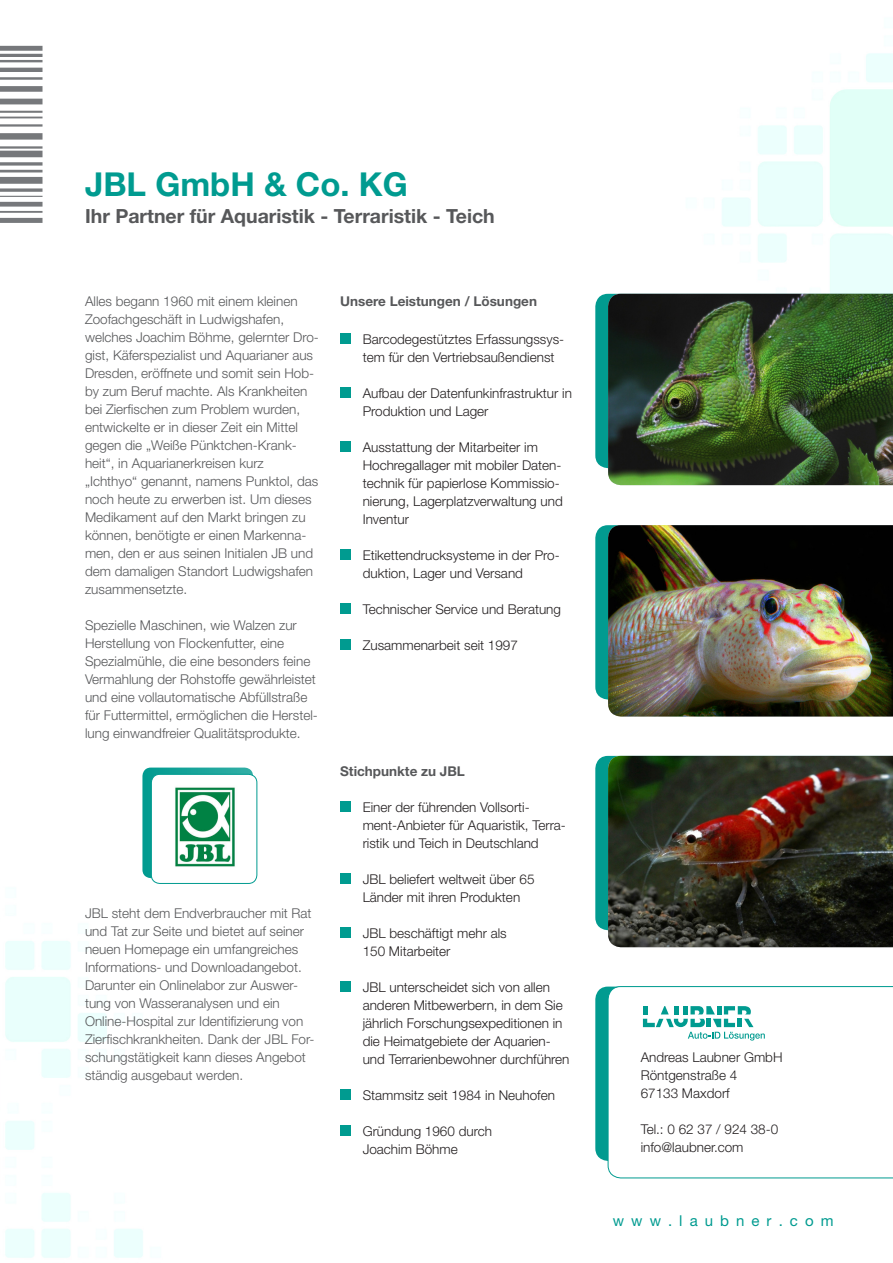
<style>
.page{position:relative;width:893px;height:1263px;background:#fff}
.page>*{position:absolute;margin:0;border:0;box-sizing:border-box;transform-origin:0 0}
.Headlines{font:700 33px "Helvetica Neue";color:#009b90}
.Sublines{font:700 19.5px "Helvetica Neue";color:#57585a}
.t1{font:15px "Helvetica Neue";letter-spacing:.47em;color:#009b90}
.Grundschrift_Laubner{font:300 13.5px/18px "Helvetica Neue";color:#57585a}
.Grundschrift_Laubner-2{font:300 13.5px/18px "Helvetica Neue";color:#231f20}
.Grundschrift_Laubner-3{font:700 13.5px "Helvetica Neue";color:#57585a}
</style>
<div class="page">
<img style="left:5px;top:872px;width:152px;height:386px">
<div style="left:340px;top:333px;width:10px;height:11px;background:#009b90"></div>
<div style="left:340px;top:387px;width:10px;height:11px;background:#009b90"></div>
<div style="left:340px;top:441px;width:10px;height:11px;background:#009b90"></div>
<div style="left:340px;top:549px;width:10px;height:11px;background:#009b90"></div>
<div style="left:340px;top:603px;width:10px;height:11px;background:#009b90"></div>
<div style="left:340px;top:639px;width:10px;height:11px;background:#009b90"></div>
<div style="left:340px;top:801px;width:10px;height:11px;background:#009b90"></div>
<div style="left:340px;top:873px;width:10px;height:11px;background:#009b90"></div>
<div style="left:340px;top:927px;width:10px;height:11px;background:#009b90"></div>
<div style="left:340px;top:981px;width:10px;height:11px;background:#009b90"></div>
<div style="left:340px;top:1089px;width:10px;height:11px;background:#009b90"></div>
<div style="left:340px;top:1125px;width:10px;height:11px;background:#009b90"></div>
<div style="left:0;top:42px;width:43px;height:184px;background:linear-gradient(to right,#fff,#fff)"></div>
<svg style="left:0;top:46px;width:43px;height:177px"></svg>
<svg style="left:595px;top:294px;width:13px;height:174px;background:#0ea095"></svg>
<img style="left:608px;top:294px;width:285px;height:191px">
<svg style="left:595px;top:525px;width:13px;height:174px;background:#0ea095"></svg>
<img style="left:608px;top:525px;width:285px;height:191px">
<svg style="left:595px;top:756px;width:13px;height:174px;background:#0ea095"></svg>
<svg style="left:595px;top:986px;width:13px;height:175px;background:#0fa096"></svg>
<img style="left:608px;top:756px;width:285px;height:191px">
<svg style="left:608px;top:986px;width:285px;height:192px"></svg>
<div style="left:142px;top:767px;width:111px;height:111px;background:linear-gradient(to right,#009a8f,#34afa6);border-radius:9px"></div>
<div style="left:151px;top:774px;width:106px;height:109px;background:#fff;border-radius:9px"></div>
<img style="left:175px;top:787px;width:60px;height:80px">
<div style="left:151px;top:774px;width:106px;height:110px;border:1px solid #009b90;border-radius:9px"></div>
<svg style="left:643px;top:1006px;width:122px;height:34px"></svg>
<p class="Headlines" style="left:85px;top:164px;width:324px">JBL GmbH &amp; Co. KG</p>
<p class="Sublines" style="left:85px;top:204px;width:411px">Ihr Partner für Aquaristik - Terraristik - Teich</p>
<p class="Grundschrift_Laubner" style="left:85px;top:292px;width:235px">Alles begann 1960 mit einem kleinen Zoofachgeschäft in Ludwigshafen, welches Joachim Böhme, gelernter Dro&shy;gist, Käferspezialist und Aquarianer aus Dresden, eröffnete und somit sein Hob&shy;by zum Beruf machte. Als Krankheiten bei Zierfischen zum Problem wurden, entwickelte er in dieser Zeit ein Mittel gegen die „Weiße Pünktchen-Krank&shy;heit“, in Aquarianerkreisen kurz „Ichthyo“ genannt, namens Punktol, das noch heute zu erwerben ist. Um dieses Medikament auf den Markt bringen zu können, benötigte er einen Markenna&shy;men, den er aus seinen Initialen JB und dem damaligen Standort Ludwigshafen zusammensetzte.</p>
<p class="Grundschrift_Laubner" style="left:85px;top:616px;width:234px">Spezielle Maschinen, wie Walzen zur Herstellung von Flockenfutter, eine Spezialmühle, die eine besonders feine Vermahlung der Rohstoffe gewährleistet und eine vollautomatische Abfüllstraße für Futtermittel, ermöglichen die Herstel&shy;lung einwandfreier Qualitätsprodukte.</p>
<p class="Grundschrift_Laubner" style="left:85px;top:904px;width:231px">JBL steht dem Endverbraucher mit Rat und Tat zur Seite und bietet auf seiner neuen Homepage ein umfangreiches Informations- und Downloadangebot.<br>Darunter ein Onlinelabor zur Auswer&shy;tung von Wasseranalysen und ein Online-Hospital zur Identifizierung von Zierfischkrankheiten. Dank der JBL For&shy;schungstätigkeit kann dieses Angebot ständig ausgebaut werden.</p>
<p class="Grundschrift_Laubner-3" style="left:340px;top:293px;width:198px">Unsere Leistungen / Lösungen</p>
<p class="Grundschrift_Laubner-2" style="left:363px;top:329px;width:203px">Barcodegestütztes Erfassungssys&shy;tem für den Vertriebsaußendienst</p>
<p class="Grundschrift_Laubner-2" style="left:363px;top:383px;width:211px">Aufbau der Datenfunkinfrastruktur in<br>Produktion und Lager</p>
<p class="Grundschrift_Laubner-2" style="left:363px;top:437px;width:202px">Ausstattung der Mitarbeiter im<br>Hochregallager mit mobiler Daten&shy;technik für papierlose Kommissio&shy;nierung, Lagerplatzverwaltung und<br>Inventur</p>
<p class="Grundschrift_Laubner-2" style="left:363px;top:545px;width:199px">Etikettendrucksysteme in der Pro&shy;duktion, Lager und Versand</p>
<p class="Grundschrift_Laubner-2" style="left:363px;top:599px;width:200px">Technischer Service und Beratung</p>
<p class="Grundschrift_Laubner-2" style="left:363px;top:635px;width:157px">Zusammenarbeit seit 1997</p>
<p class="Grundschrift_Laubner-3" style="left:340px;top:762px;width:126px">Stichpunkte zu JBL</p>
<p class="Grundschrift_Laubner-2" style="left:363px;top:797px;width:205px">Einer der führenden Vollsorti&shy;ment-Anbieter für Aquaristik, Terra&shy;ristik und Teich in Deutschland</p>
<p class="Grundschrift_Laubner-2" style="left:363px;top:869px;width:173px">JBL beliefert weltweit über 65<br>Länder mit ihren Produkten</p>
<p class="Grundschrift_Laubner-2" style="left:363px;top:923px;width:146px">JBL beschäftigt mehr als<br>150 Mitarbeiter</p>
<p class="Grundschrift_Laubner-2" style="left:363px;top:977px;width:208px">JBL unterscheidet sich von allen anderen Mitbewerbern, in dem Sie jährlich Forschungsexpeditionen in die Heimatgebiete der Aquarien&shy;und Terrarienbewohner durchführen</p>
<p class="Grundschrift_Laubner-2" style="left:363px;top:1085px;width:194px">Stammsitz seit 1984 in Neuhofen</p>
<p class="Grundschrift_Laubner-2" style="left:363px;top:1121px;width:131px">Gründung 1960 durch<br>Joachim Böhme</p>
<p class="Grundschrift_Laubner-2" style="left:641px;top:1048px;width:143px">Andreas Laubner GmbH</p>
<p class="Grundschrift_Laubner-2" style="left:641px;top:1066px;width:98px">Röntgenstraße 4</p>
<p class="Grundschrift_Laubner-2" style="left:641px;top:1084px;width:91px">67133 Maxdorf</p>
<p class="Grundschrift_Laubner-2" style="left:641px;top:1120px;width:139px">Tel.: 0 62 37 / 924 38-0</p>
<p class="Grundschrift_Laubner-2" style="left:641px;top:1138px;width:104px">info@laubner.com</p>
<p class="t1" style="left:613px;top:1211px;width:222px">www.laubner.com</p>
</div>
